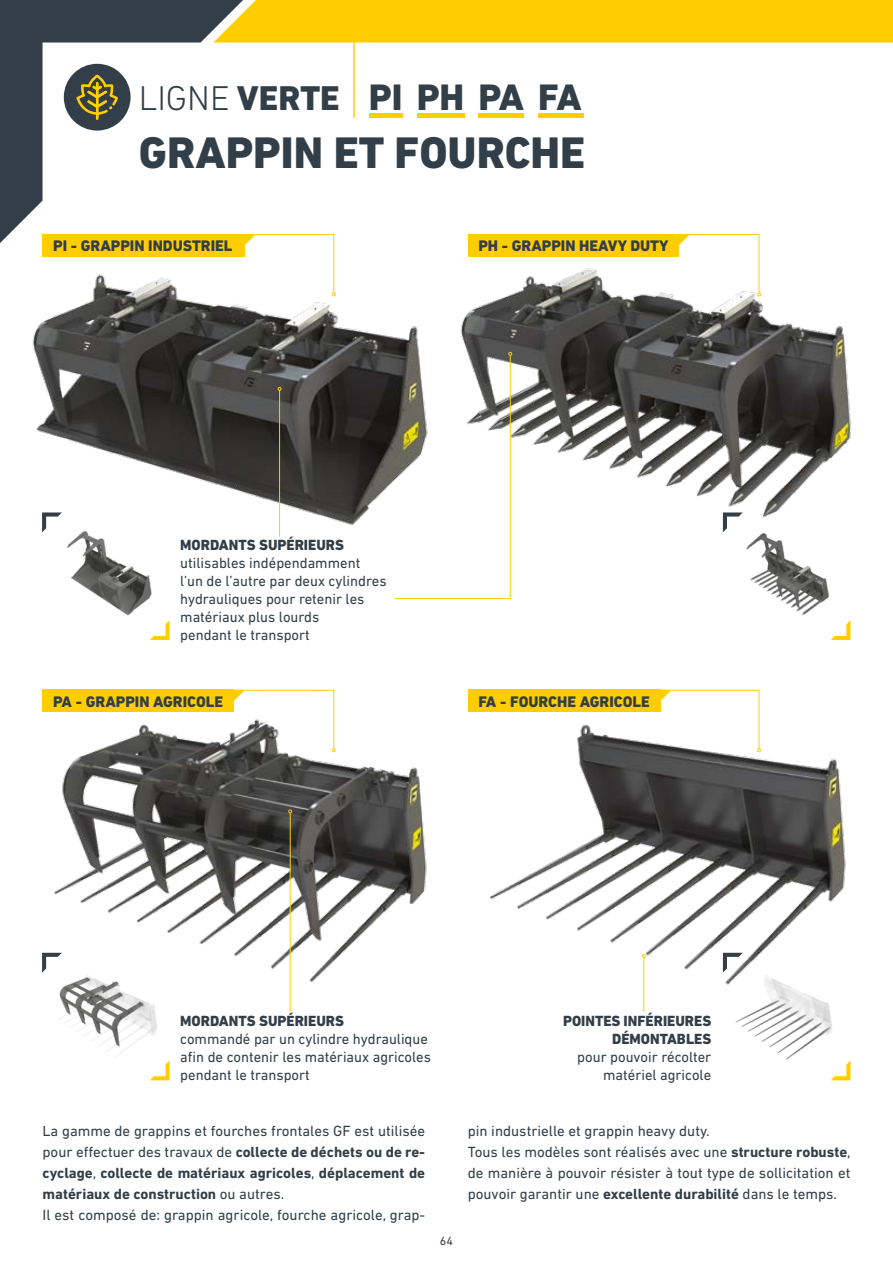
<style>
.page{position:relative;width:893px;height:1263px;background:#fff}
.page>*{position:absolute;margin:0;border:0;box-sizing:border-box;transform-origin:0 0}
.t1{font:800 45px "DIN Next LT Pro";color:#323e48}
.t2{font:800 37.5px "DIN Next LT Pro";letter-spacing:-.035em;color:#323e48}
.t3{font:300 34.95px "DIN Next LT Pro";color:#323e48}
.t4{font:800 15.6px "DIN Next LT Pro";color:#323e48}
.t5{font:15px/21px "DIN Next LT Pro";color:#323e48}
.t6{font:800 15px/18px "DIN Next LT Pro";color:#323e48;text-align:right}
.t7{font:12px "DIN Next LT Pro";color:#323e48}
.s1{font-weight:800}
.s2{font-weight:700}
</style>
<div class="page">
<svg style="left:0;top:0;width:243px;height:243px"></svg>
<div style="left:213px;top:0;width:680px;height:43px;background:#ffcd00"></div>
<div style="left:478px;top:113px;width:46px;height:5px;background:#ffcd00"></div>
<hr style="left:353px;top:26px;width:2px;height:92px;background:#ffcd00">
<div style="left:538px;top:113px;width:46px;height:5px;background:#ffcd00"></div>
<div style="left:369px;top:113px;width:34px;height:5px;background:#ffcd00"></div>
<div style="left:417px;top:113px;width:47px;height:5px;background:#ffcd00"></div>
<div style="left:64px;top:64px;width:67px;height:67px;background:#323e48;border-radius:50%"></div>
<svg style="left:76px;top:74px;width:42px;height:46px"></svg>
<img style="left:42px;top:752px;width:385px;height:236px">
<img style="left:32px;top:296px;width:387px;height:233px">
<img style="left:460px;top:296px;width:391px;height:229px">
<svg style="left:42px;top:234px;width:294px;height:62px"></svg>
<svg style="left:467px;top:234px;width:294px;height:62px"></svg>
<svg style="left:42px;top:689px;width:294px;height:63px"></svg>
<svg style="left:467px;top:689px;width:293px;height:32px"></svg>
<svg style="left:150px;top:1060px;width:20px;height:20px"></svg>
<svg style="left:42px;top:953px;width:20px;height:20px"></svg>
<img style="left:53px;top:963px;width:106px;height:107px">
<svg style="left:831px;top:1061px;width:19px;height:19px"></svg>
<img style="left:735px;top:989px;width:105px;height:81px">
<hr style="left:290px;top:813px;width:1px;height:199px;background:#ffcd00">
<svg style="left:288px;top:809px;width:4px;height:4px"></svg>
<hr style="left:643px;top:958px;width:1px;height:54px;background:#ffcd00">
<svg style="left:150px;top:620px;width:20px;height:20px"></svg>
<svg style="left:42px;top:512px;width:20px;height:20px"></svg>
<img style="left:53px;top:523px;width:106px;height:106px">
<hr style="left:279px;top:390px;width:1px;height:147px;background:#ffcd00">
<svg style="left:831px;top:620px;width:19px;height:20px"></svg>
<svg style="left:723px;top:512px;width:20px;height:20px"></svg>
<img style="left:734px;top:523px;width:106px;height:106px">
<svg style="left:394px;top:352px;width:118px;height:247px"></svg>
<img style="left:489px;top:721px;width:357px;height:268px">
<h3 class="t3" style="left:139px;top:78px;width:202px">LIGNE <span class="s1">VERTE</span></h3>
<h2 class="t2" style="left:369px;top:75px;width:214px">PI PH PA FA</h2>
<h1 class="t1" style="left:139px;top:126px;width:448px">GRAPPIN ET FOURCHE</h1>
<p class="t4" style="left:53px;top:237px;width:181px">PI - GRAPPIN INDUSTRIEL</p>
<p class="t4" style="left:478px;top:237px;width:192px">PH - GRAPPIN HEAVY DUTY</p>
<p class="t6" style="left:180px;top:536px;width:165px">MORDANTS SUPÉRIEURS</p>
<p class="t5" style="left:180px;top:554px;width:208px;line-height:18px">utilisables indépendamment l’un de l’autre par deux cylindres hydrauliques pour retenir les matériaux plus lourds<br>pendant le transport</p>
<p class="t4" style="left:53px;top:692px;width:172px">PA - GRAPPIN AGRICOLE</p>
<p class="t4" style="left:478px;top:692px;width:173px">FA - FOURCHE AGRICOLE</p>
<p class="t6" style="left:180px;top:1012px;width:165px">MORDANTS SUPÉRIEURS</p>
<p class="t5" style="left:180px;top:1030px;width:252px;line-height:18px">commandé par un cylindre hydraulique afin de contenir les matériaux agricoles pendant le transport</p>
<p class="t6" style="left:563px;top:1012px;width:150px">POINTES INFÉRIEURES<br>DÉMONTABLES</p>
<p class="t5" style="left:577px;top:1048px;width:135px;line-height:18px;text-align:right">pour pouvoir récolter matériel agricole</p>
<p class="t5" style="left:43px;top:1121px;width:384px">La gamme de grappins et fourches frontales GF est utilisée pour effectuer des travaux de <span class="s2">collecte de déchets ou de re&shy;cyclage</span>, <span class="s2">collecte de matériaux agricoles</span>, <span class="s2">déplacement de matériaux de construction</span> ou autres.<br>Il est composé de: grappin agricole, fourche agricole, grap-</p>
<p class="t5" style="left:468px;top:1121px;width:384px">pin industrielle et grappin heavy duty.<br>Tous les modèles sont réalisés avec une <span class="s2">structure robuste</span>, de manière à pouvoir résister à tout type de sollicitation et pouvoir garantir une <span class="s2">excellente durabilité</span> dans le temps.</p>
<p class="t7" style="left:440px;top:1234px;width:15px">64</p>
</div>
